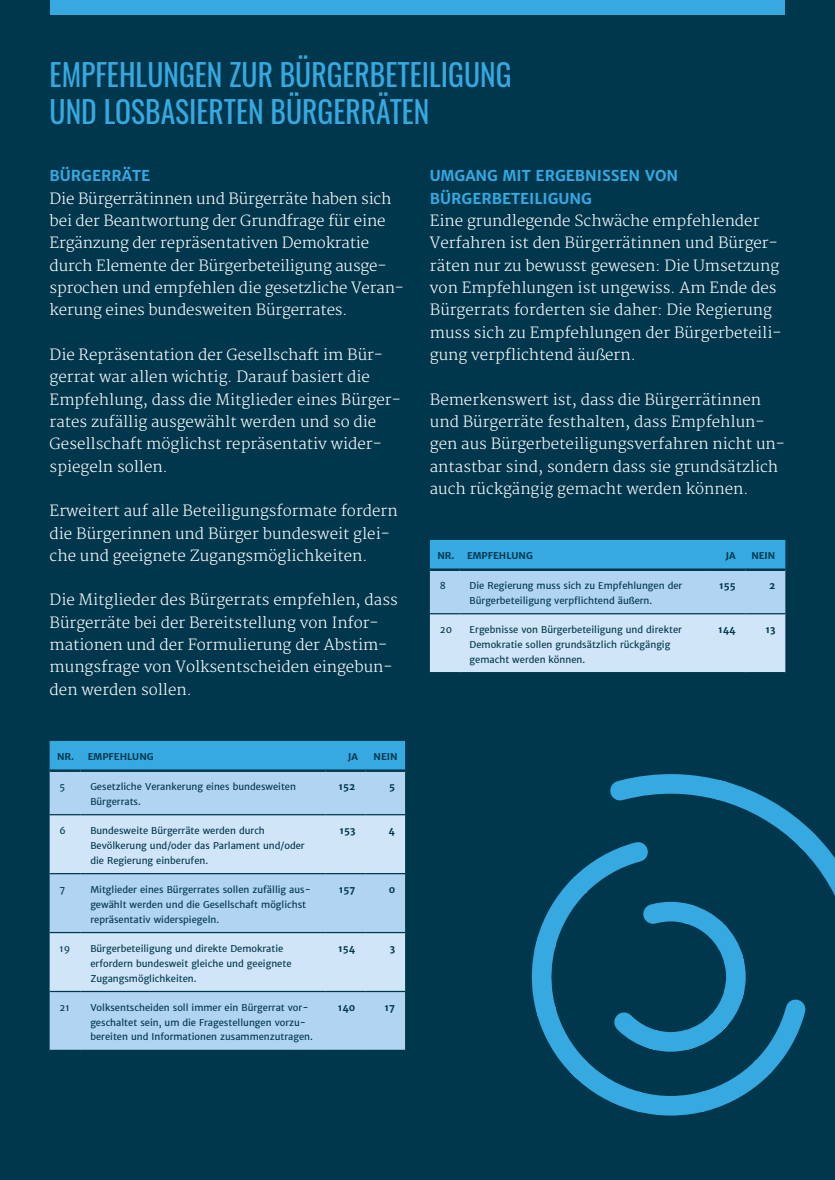
<style>
.page{position:relative;width:835px;height:1180px;background:#fff}
.page>*{position:absolute;margin:0;border:0;box-sizing:border-box;transform-origin:0 0}
.t1{font:30.1px/37.2px "Oswald";color:#36a9e1}
.t2{font:300 15.05px/22.3px "Merriweather";color:#fff}
.t3{font:700 15.05px/22.3px "Merriweather Sans";color:#36a9e1}
.t4{font:700 15.05px "Merriweather Sans";color:#38a8e0}
.t5{font:9.45px/14.9px "Merriweather Sans";color:#00374d}
.t6{font:700 9.45px "Merriweather Sans";color:#00374d}
</style>
<div class="page">
<div style="left:0;top:0;width:834px;height:1180px;background:#00374d"></div>
<div style="left:50px;top:0;width:734px;height:15px;background:#38a8e0"></div>
<div style="left:50px;top:741px;width:355px;height:28px;background:#36a9e1"></div>
<div style="left:50px;top:772px;width:355px;height:277px;background:#b0d4f2"></div>
<svg style="left:50px;top:815px;width:355px;height:176px;fill:#d1e5f8"></svg>
<hr style="left:50px;top:814px;width:30px;height:1px;background:#00374d">
<hr style="left:80px;top:814px;width:245px;height:1px;background:#00374d">
<hr style="left:325px;top:814px;width:40px;height:1px;background:#00374d">
<hr style="left:365px;top:814px;width:40px;height:1px;background:#00374d">
<hr style="left:50px;top:873px;width:30px;height:1px;background:#00374d">
<hr style="left:80px;top:873px;width:245px;height:1px;background:#00374d">
<hr style="left:325px;top:873px;width:40px;height:1px;background:#00374d">
<hr style="left:365px;top:873px;width:40px;height:1px;background:#00374d">
<hr style="left:50px;top:932px;width:30px;height:1px;background:#00374d">
<hr style="left:80px;top:932px;width:245px;height:1px;background:#00374d">
<hr style="left:325px;top:932px;width:40px;height:1px;background:#00374d">
<hr style="left:365px;top:932px;width:40px;height:1px;background:#00374d">
<hr style="left:50px;top:991px;width:30px;height:1px;background:#00374d">
<hr style="left:80px;top:991px;width:245px;height:1px;background:#00374d">
<hr style="left:325px;top:991px;width:40px;height:1px;background:#00374d">
<hr style="left:365px;top:991px;width:40px;height:1px;background:#00374d">
<svg style="left:430px;top:540px;width:355px;height:132px"></svg>
<svg style="left:531px;top:774px;width:303px;height:342px"></svg>
<h1 class="t1" style="left:50px;top:53px;width:463px">EMPFEHLUNGEN ZUR BÜRGERBETEILIGUNG<br>UND LOSBASIERTEN BÜRGERRÄTEN</h1>
<p class="t4" style="left:50px;top:166px;width:102px">BÜRGERRÄTE</p>
<p class="t2" style="left:50px;top:188px;width:356px">Die Bürgerrätinnen und Bürgerräte haben sich bei der Beantwortung der Grundfrage für eine Ergänzung der repräsentativen Demokratie durch Elemente der Bürgerbeteiligung ausge&shy;sprochen und empfehlen die gesetzliche Veran&shy;kerung eines bundesweiten Bürgerrates.</p>
<p class="t2" style="left:50px;top:344px;width:352px">Die Repräsentation der Gesellschaft im Bür&shy;gerrat war allen wichtig. Darauf basiert die Empfehlung, dass die Mitglieder eines Bürger&shy;rates zufällig ausgewählt werden und so die Gesellschaft möglichst repräsentativ wider&shy;spiegeln sollen.</p>
<p class="t2" style="left:50px;top:500px;width:349px">Erweitert auf alle Beteiligungsformate fordern die Bürgerinnen und Bürger bundesweit glei&shy;che und geeignete Zugangsmöglichkeiten.</p>
<p class="t2" style="left:50px;top:589px;width:349px">Die Mitglieder des Bürgerrats empfehlen, dass Bürgerräte bei der Bereitstellung von Infor&shy;mationen und der Formulierung der Abstim&shy;mungsfrage von Volksentscheiden eingebun&shy;den werden sollen.</p>
<p class="t6" style="left:57px;top:750px;width:98px">NR. EMPFEHLUNG</p>
<p class="t6" style="left:347px;top:750px;width:12px">JA</p>
<p class="t6" style="left:373px;top:750px;width:26px">NEIN</p>
<p class="t5" style="left:60px;top:779px;width:7px">5</p>
<p class="t5" style="left:90px;top:779px;width:207px">Gesetzliche Verankerung eines bundesweiten<br>Bürgerrats.</p>
<p class="t6" style="left:338px;top:780px;width:18px">152</p>
<p class="t6" style="left:389px;top:780px;width:7px">5</p>
<p class="t5" style="left:60px;top:823px;width:8px">6</p>
<p class="t5" style="left:90px;top:823px;width:216px">Bundesweite Bürgerräte werden durch<br>Bevölkerung und/oder das Parlament und/oder die Regierung einberufen.</p>
<p class="t6" style="left:339px;top:824px;width:17px">153</p>
<p class="t6" style="left:388px;top:824px;width:8px">4</p>
<p class="t5" style="left:60px;top:882px;width:7px">7</p>
<p class="t5" style="left:90px;top:882px;width:222px">Mitglieder eines Bürgerrates sollen zufällig aus&shy;gewählt werden und die Gesellschaft möglichst repräsentativ widerspiegeln.</p>
<p class="t6" style="left:339px;top:883px;width:18px">157</p>
<p class="t6" style="left:388px;top:883px;width:8px">0</p>
<p class="t5" style="left:60px;top:941px;width:12px">19</p>
<p class="t5" style="left:90px;top:941px;width:203px">Bürgerbeteiligung und direkte Demokratie erfordern bundesweit gleiche und geeignete<br>Zugangsmöglichkeiten.</p>
<p class="t6" style="left:338px;top:942px;width:19px">154</p>
<p class="t6" style="left:389px;top:942px;width:7px">3</p>
<p class="t5" style="left:60px;top:999px;width:12px">21</p>
<p class="t5" style="left:90px;top:999px;width:224px">Volksentscheiden soll immer ein Bürgerrat vor&shy;geschaltet sein, um die Fragestellungen vorzu&shy;bereiten und Informationen zusammenzutragen.</p>
<p class="t6" style="left:338px;top:1001px;width:19px">140</p>
<p class="t6" style="left:384px;top:1001px;width:12px">17</p>
<p class="t3" style="left:430px;top:165px;width:250px">UMGANG MIT ERGEBNISSEN VON<br>BÜRGERBETEILIGUNG</p>
<p class="t2" style="left:430px;top:210px;width:353px">Eine grundlegende Schwäche empfehlender Verfahren ist den Bürgerrätinnen und Bürger&shy;räten nur zu bewusst gewesen: Die Umsetzung von Empfehlungen ist ungewiss. Am Ende des Bürgerrats forderten sie daher: Die Regierung muss sich zu Empfehlungen der Bürgerbeteili&shy;gung verpflichtend äußern.</p>
<p class="t2" style="left:430px;top:389px;width:356px">Bemerkenswert ist, dass die Bürgerrätinnen und Bürgerräte festhalten, dass Empfehlun&shy;gen aus Bürgerbeteiligungsverfahren nicht un&shy;antastbar sind, sondern dass sie grundsätzlich auch rückgängig gemacht werden können.</p>
<p class="t6" style="left:437px;top:549px;width:97px">NR. EMPFEHLUNG</p>
<p class="t6" style="left:725px;top:549px;width:12px">JA</p>
<p class="t6" style="left:751px;top:549px;width:26px">NEIN</p>
<p class="t5" style="left:440px;top:578px;width:8px">8</p>
<p class="t5" style="left:469px;top:578px;width:214px">Die Regierung muss sich zu Empfehlungen der<br>Bürgerbeteiligung verpflichtend äußern.</p>
<p class="t6" style="left:719px;top:579px;width:18px">155</p>
<p class="t6" style="left:769px;top:579px;width:8px">2</p>
<p class="t5" style="left:440px;top:622px;width:14px">20</p>
<p class="t5" style="left:469px;top:622px;width:214px">Ergebnisse von Bürgerbeteiligung und direkter<br>Demokratie sollen grundsätzlich rückgängig gemacht werden können.</p>
<p class="t6" style="left:718px;top:623px;width:19px">144</p>
<p class="t6" style="left:765px;top:623px;width:12px">13</p>
</div>
